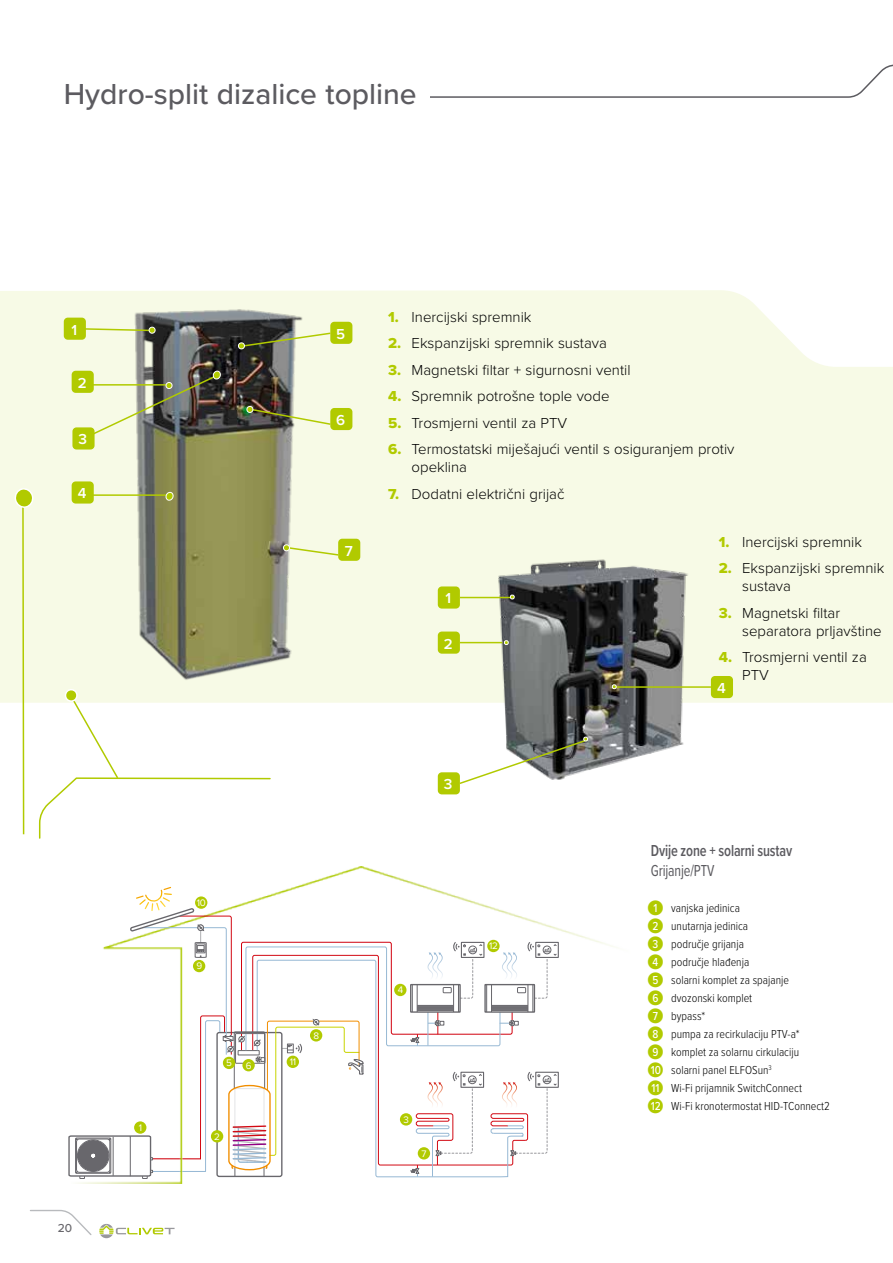
<style>
.page{position:relative;width:893px;height:1263px;background:#fff}
.page>*{position:absolute;margin:0;border:0;box-sizing:border-box;transform-origin:0 0}
.t1{font:500 30px "Proxima Nova";color:#5c5b60}
.t2{font:25.2px/18px "Proxima Nova";color:#b1ca00;text-align:justify}
.t3{font:600 16.5px "Proxima Nova Cond";letter-spacing:-.01em;color:#5c5b60;scale:.87 1}
.t4{font:16.5px "Proxima Nova Cond";letter-spacing:-.01em;color:#5c5b60;scale:.87 1}
.t5{font:300 15px/18px "Proxima Nova";color:#000}
.t6{font:600 15px "Proxima Nova";color:#fff}
.t7{font:300 12px/18px "Proxima Nova Cond";color:#000}
.t8{font:500 12px "Proxima Nova";color:#68676c}
.t9{font:9.75px "Proxima Nova";color:#fff}
.s1{font-family:"Proxima Nova Extrabld";font-weight:400;color:#b1ca00}
.s2{font-weight:500;color:#fff}
</style>
<div class="page">
<div style="left:0;top:290px;width:893px;height:413px;background:#f7fae6"></div>
<svg style="left:430px;top:64px;width:463px;height:34px"></svg>
<img style="left:123px;top:296px;width:187px;height:395px">
<div style="left:72px;top:481px;width:22px;height:22px;background:#b1ca00;border-radius:4px"></div>
<div style="left:338px;top:539px;width:22px;height:22px;background:#b1ca00;border-radius:4px"></div>
<div style="left:330px;top:322px;width:22px;height:22px;background:#b1ca00;border-radius:4px"></div>
<div style="left:72px;top:371px;width:22px;height:22px;background:#b1ca00;border-radius:4px"></div>
<div style="left:72px;top:427px;width:23px;height:22px;background:#b1ca00;border-radius:4px"></div>
<div style="left:64px;top:318px;width:22px;height:22px;background:#b1ca00;border-radius:4px"></div>
<svg style="left:85px;top:327px;width:71px;height:7px"></svg>
<div style="left:330px;top:408px;width:22px;height:22px;background:#b1ca00;border-radius:4px"></div>
<img style="left:86px;top:371px;width:135px;height:67px">
<svg style="left:14px;top:487px;width:258px;height:352px"></svg>
<svg style="left:238px;top:332px;width:94px;height:17px;background:#8f9478"></svg>
<svg style="left:246px;top:406px;width:86px;height:20px;background:#9a9c7f"></svg>
<svg style="left:283px;top:544px;width:56px;height:13px"></svg>
<img style="left:466px;top:516px;width:253px;height:254px">
<div style="left:711px;top:676px;width:22px;height:22px;background:#b1ca00;border-radius:4px"></div>
<div style="left:438px;top:631px;width:22px;height:23px;background:#b1ca00;border-radius:4px"></div>
<div style="left:438px;top:772px;width:22px;height:22px;background:#b1ca00;border-radius:4px"></div>
<div style="left:438px;top:586px;width:22px;height:23px;background:#b1ca00;border-radius:4px"></div>
<hr style="left:460px;top:597px;width:52px;height:1px;background:#b1ca00">
<hr style="left:460px;top:642px;width:42px;height:1px;background:#b1ca00">
<hr style="left:613px;top:686px;width:98px;height:2px;background:#b1ca00">
<svg style="left:510px;top:594px;width:5px;height:6px"></svg>
<svg style="left:504px;top:639px;width:5px;height:7px"></svg>
<svg style="left:458px;top:736px;width:132px;height:49px"></svg>
<svg style="left:612px;top:683px;width:5px;height:7px"></svg>
<img style="left:78px;top:866px;width:536px;height:318px">
<svg style="left:68px;top:887px;width:489px;height:292px"></svg>
<svg style="left:30px;top:1209px;width:62px;height:26px"></svg>
<svg style="left:99px;top:1224px;width:76px;height:14px"></svg>
<h1 class="t1" style="left:64px;top:72px;width:354px">Hydro-split dizalice topline</h1>
<p class="t6" style="left:71px;top:318px;width:7px">1</p>
<p class="t6" style="left:78px;top:371px;width:10px">2</p>
<p class="t6" style="left:79px;top:428px;width:10px">3</p>
<p class="t6" style="left:336px;top:323px;width:10px">5</p>
<p class="t6" style="left:336px;top:409px;width:11px">6</p>
<p class="t5" style="left:388px;top:307px;width:145px"><span class="s1">1.</span> Inercijski spremnik</p>
<p class="t5" style="left:388px;top:333px;width:220px"><span class="s1">2.</span> Ekspanzijski spremnik sustava</p>
<p class="t5" style="left:388px;top:360px;width:244px"><span class="s1">3.</span> Magnetski filtar + sigurnosni ventil</p>
<p class="t5" style="left:388px;top:386px;width:223px"><span class="s1">4.</span> Spremnik potrošne tople vode</p>
<p class="t5" style="left:388px;top:413px;width:181px"><span class="s1">5.</span> Trosmjerni ventil za PTV</p>
<p class="t5" style="left:412px;top:439px;width:324px;text-indent:-23px"><span class="s1">6.</span> Termostatski miješajući ventil s osiguranjem protiv opeklina</p>
<p class="t6" style="left:78px;top:482px;width:10px">4</p>
<p class="t5" style="left:388px;top:484px;width:178px"><span class="s1">7.</span> Dodatni električni grijač</p>
<p class="t8" style="left:58px;top:1219px;width:16px">20</p>
<p class="t9" style="left:139px;top:1120px;width:5px">1</p>
<p class="t6" style="left:345px;top:539px;width:9px">7</p>
<p class="t6" style="left:445px;top:587px;width:7px">1</p>
<p class="t6" style="left:444px;top:632px;width:10px">2</p>
<p class="t9" style="left:197px;top:895px;width:11px">10</p>
<p class="t9" style="left:196px;top:959px;width:7px">9</p>
<p class="t9" style="left:226px;top:1056px;width:7px">5</p>
<p class="t9" style="left:246px;top:1058px;width:7px">6</p>
<p class="t9" style="left:214px;top:1129px;width:7px">2</p>
<p class="t9" style="left:290px;top:1055px;width:8px">11</p>
<p class="t9" style="left:313px;top:1028px;width:7px">8</p>
<p class="t6" style="left:444px;top:773px;width:10px">3</p>
<p class="t9" style="left:398px;top:983px;width:7px">4</p>
<p class="t9" style="left:403px;top:1112px;width:7px">3</p>
<p class="t9" style="left:421px;top:1146px;width:7px">7</p>
<p class="t9" style="left:489px;top:939px;width:10px">12</p>
<p class="t5" style="left:719px;top:532px;width:145px"><span class="s1">1.</span> Inercijski spremnik</p>
<p class="t5" style="left:742px;top:558px;width:144px;text-indent:-23px"><span class="s1">2.</span> Ekspanzijski spremnik sustava</p>
<p class="t5" style="left:742px;top:603px;width:141px;text-indent:-23px"><span class="s1">3.</span> Magnetski filtar separatora prljavštine</p>
<p class="t5" style="left:742px;top:647px;width:126px;text-indent:-23px"><span class="s1">4.</span> Trosmjerni ventil za<br>PTV</p>
<p class="t6" style="left:717px;top:677px;width:10px">4</p>
<p class="t3" style="left:651px;top:839px;width:164px">Dvije zone + solarni sustav</p>
<p class="t4" style="left:651px;top:858px;width:75px">Grijanje/PTV</p>
<p class="t7" style="left:651px;top:898px;width:181px"><span class="s2">1</span> vanjska jedinica<br><span class="s2">2</span> unutarnja jedinica<br><span class="s2">3</span> područje grijanja<br><span class="s2">4</span> područje hlađenja<br><span class="s2">5</span> solarni komplet za spajanje<br><span class="s2">6</span> dvozonski komplet<br><span class="s2">7</span> bypass*<br><span class="s2">8</span> pumpa za recirkulaciju PTV-a*<br><span class="s2">9</span> komplet za solarnu cirkulaciju<br><span class="s2">10</span> solarni panel ELFOSun<sup>3<br></sup><span class="s2">11</span> Wi-Fi prijamnik SwitchConnect<br><span class="s2">12</span> Wi-Fi kronotermostat HID-TConnect2</p>
<h2 class="t2" style="left:647px;top:896px;width:19px">● ● ● ● ● ● ● ● ● ● ● ●</h2>
</div>
